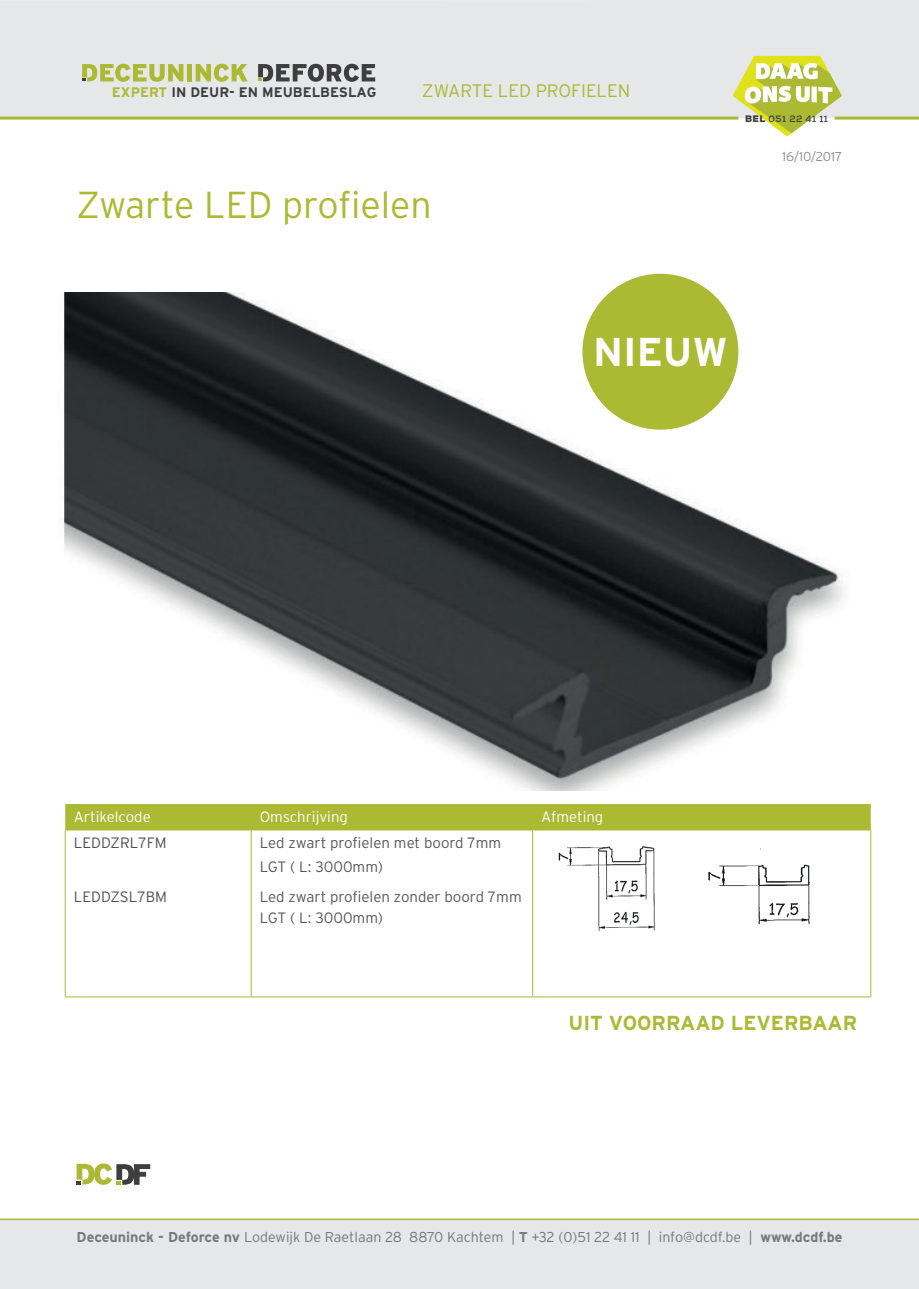
<style>
.page{position:relative;width:919px;height:1289px;background:#fff}
.page>*{position:absolute;margin:0;border:0;box-sizing:border-box;transform-origin:0 0}
.t1{font:700 40.2px "Interstate";color:#fff}
.t2{font:300 37.5px "Interstate";color:#abb933}
.t3{font:700 20.25px "Interstate";color:#abb933}
.t4{font:300 18.15px "Interstate";letter-spacing:-.005em;color:#abb933}
.t5{font:300 15px/24px "Interstate";color:#57585a}
.t6{font:300 15px "Interstate";color:#fff}
.t7{font:300 15px "Interstate";color:#4f5153}
.t8{font:300 14.25px "Interstate";color:#76787b}
.t9{font:700 13.8px "Interstate";color:#3e3e3f}
.t10{font:300 12.9px "Interstate";color:#8c8e91}
.t11{font:700 9.3px "Nexa";letter-spacing:.05em;color:#3e3e3f}
.s1{color:#abb933}
.s2{font-weight:900}
.s3{font-weight:700}
</style>
<div class="page">
<div style="left:0;top:1219px;width:918px;height:69px;background:#e6e7e9"></div>
<hr style="left:0;top:1218px;width:918px;height:1px;background:#abb837">
<div style="left:0;top:0;width:918px;height:118px;background:#e6e7e9"></div>
<hr style="left:0;top:117px;width:738px;height:3px;background:#abb837">
<hr style="left:834px;top:117px;width:84px;height:3px;background:#abb837">
<svg style="left:77px;top:1163px;width:73px;height:21px"></svg>
<svg style="left:732px;top:56px;width:109px;height:80px"></svg>
<div style="left:187px;top:64px;width:5px;height:17px;background:#abb933"></div>
<svg style="left:196px;top:64px;width:52px;height:18px"></svg>
<svg style="left:82px;top:64px;width:101px;height:18px"></svg>
<svg style="left:258px;top:64px;width:117px;height:18px"></svg>
<img style="left:63px;top:292px;width:783px;height:498px">
<div style="left:65px;top:804px;width:805px;height:25px;background:#abb933"></div>
<hr style="left:65px;top:829px;width:186px;height:1px;background:#abb933">
<hr style="left:65px;top:830px;width:1px;height:166px;background:#abb933">
<hr style="left:65px;top:996px;width:186px;height:1px;background:#abb933">
<hr style="left:251px;top:829px;width:281px;height:1px;background:#abb933">
<hr style="left:251px;top:830px;width:1px;height:166px;background:#abb933">
<hr style="left:532px;top:829px;width:339px;height:1px;background:#abb933">
<hr style="left:532px;top:830px;width:1px;height:166px;background:#abb933">
<hr style="left:870px;top:830px;width:1px;height:166px;background:#abb933">
<hr style="left:251px;top:996px;width:281px;height:1px;background:#abb933">
<hr style="left:532px;top:996px;width:339px;height:1px;background:#abb933">
<img style="left:558px;top:846px;width:97px;height:85px">
<img style="left:708px;top:848px;width:102px;height:77px">
<div style="left:582px;top:274px;width:156px;height:155px;background:#abb933;border-radius:50%"></div>
<p class="t9" style="left:112px;top:84px;width:266px"><span class="s1">EXPERT</span> IN DEUR- EN MEUBELBESLAG</p>
<p class="t4" style="left:422px;top:81px;width:209px">ZWARTE LED PROFIELEN</p>
<h2 class="t2" style="left:77px;top:183px;width:357px">Zwarte LED profielen</h2>
<p class="t11" style="left:745px;top:112px;width:84px"><span class="s2">BEL</span> 051 22 41 11</p>
<p class="t10" style="left:782px;top:149px;width:62px">16/10/2017</p>
<h1 class="t1" style="left:593px;top:330px;width:136px">NIEUW</h1>
<p class="t6" style="left:74px;top:808px;width:78px">Artikelcode</p>
<p class="t6" style="left:260px;top:808px;width:90px">Omschrijving</p>
<p class="t6" style="left:541px;top:808px;width:64px">Afmeting</p>
<p class="t7" style="left:74px;top:834px;width:94px">LEDDZRL7FM</p>
<p class="t5" style="left:260px;top:830px;width:243px">Led zwart profielen met boord 7mm<br>LGT ( L: 3000mm)</p>
<p class="t5" style="left:260px;top:886px;width:263px;line-height:21px">Led zwart profielen zonder boord 7mm<br>LGT ( L: 3000mm)</p>
<p class="t7" style="left:74px;top:888px;width:95px">LEDDZSL7BM</p>
<h3 class="t3" style="left:568px;top:1011px;width:290px">UIT VOORRAAD LEVERBAAR</h3>
<p class="t8" style="left:77px;top:1229px;width:767px"><span class="s3">Deceuninck - Deforce nv</span> Lodewijk De Raetlaan 28 8870 Kachtem | <span class="s3">T</span> +32 (0)51 22 41 11 | info@dcdf.be | <span class="s3">www.dcdf.be</span></p>
</div>
